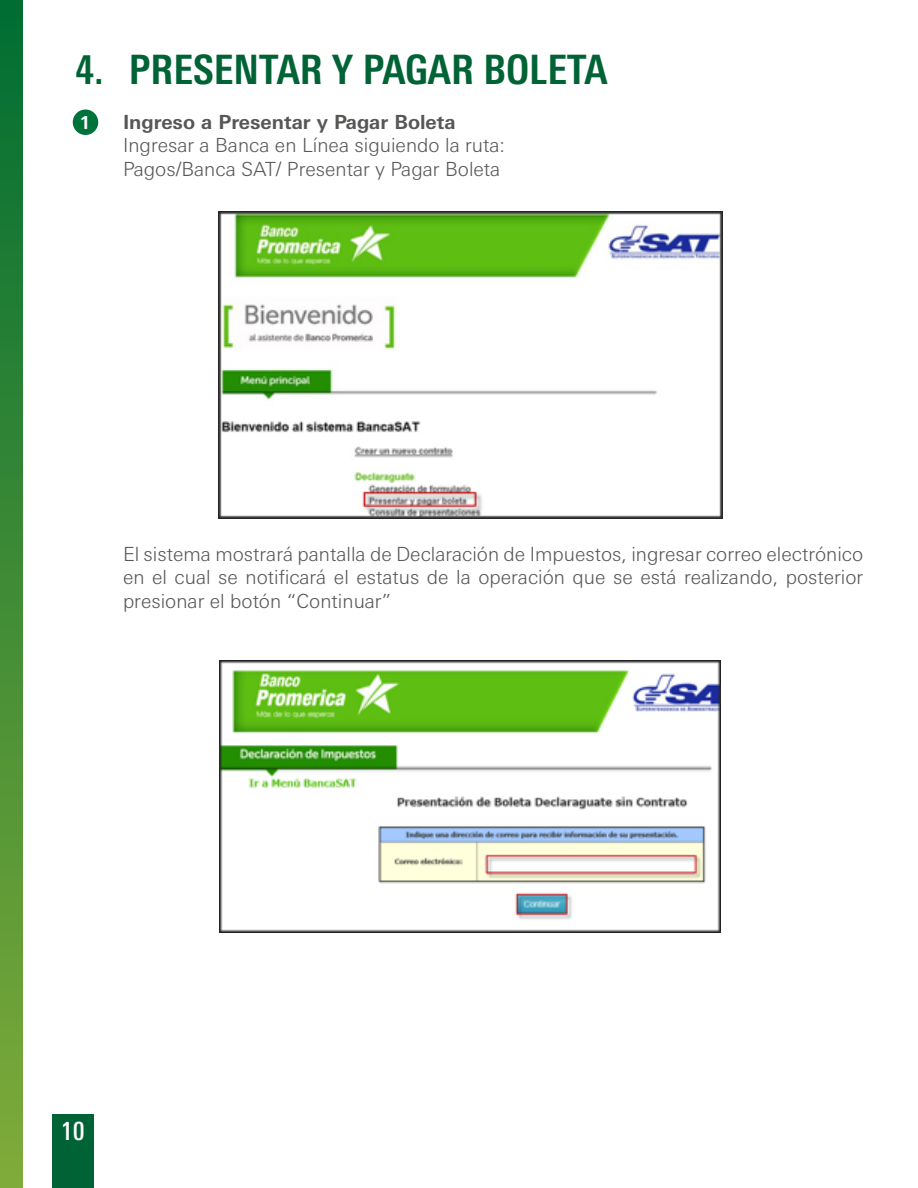
<style>
.page{position:relative;width:918px;height:1188px;background:#fff}
.page>*{position:absolute;margin:0;border:0;box-sizing:border-box;transform-origin:0 0}
.t1{font:700 condensed 40.5px "Linotype Univers";color:#006336}
.t2{font:500 condensed 25.5px "Linotype Univers";color:#fff}
.t3{font:300 19.5px/23.4px "Linotype Univers Basic";color:#575756}
.t4{font:700 19.5px "Linotype Univers Basic";color:#575756}
.t5{font:700 18px "Linotype Univers Basic";color:#fff}
</style>
<div class="page">
<div style="left:0;top:0;width:23px;height:1188px;background:linear-gradient(to bottom,#006d33,#80ab39)"></div>
<div style="left:52px;top:1114px;width:42px;height:74px;background:#006336"></div>
<div style="left:73px;top:110px;width:25px;height:25px;background:#00733b;border-radius:50%"></div>
<img style="left:218px;top:211px;width:504px;height:308px">
<img style="left:220px;top:660px;width:501px;height:273px">
<h1 class="t1" style="left:75px;top:46px;width:534px">4. PRESENTAR Y PAGAR BOLETA</h1>
<p class="t4" style="left:123px;top:110px;width:334px">Ingreso a Presentar y Pagar Boleta</p>
<p class="t3" style="left:123px;top:133px;width:384px">Ingresar a Banca en Línea siguiendo la ruta:<br>Pagos/Banca SAT/ Presentar y Pagar Boleta</p>
<p class="t5" style="left:80px;top:111px;width:13px">1</p>
<p class="t3" style="left:123px;top:542px;width:742px;text-align:justify">El sistema mostrará pantalla de Declaración de Impuestos, ingresar correo electrónico en el cual se notificará el estatus de la operación que se está realizando, posterior presionar el botón “Continuar”</p>
<h2 class="t2" style="left:61px;top:1116px;width:25px">10</h2>
</div>
